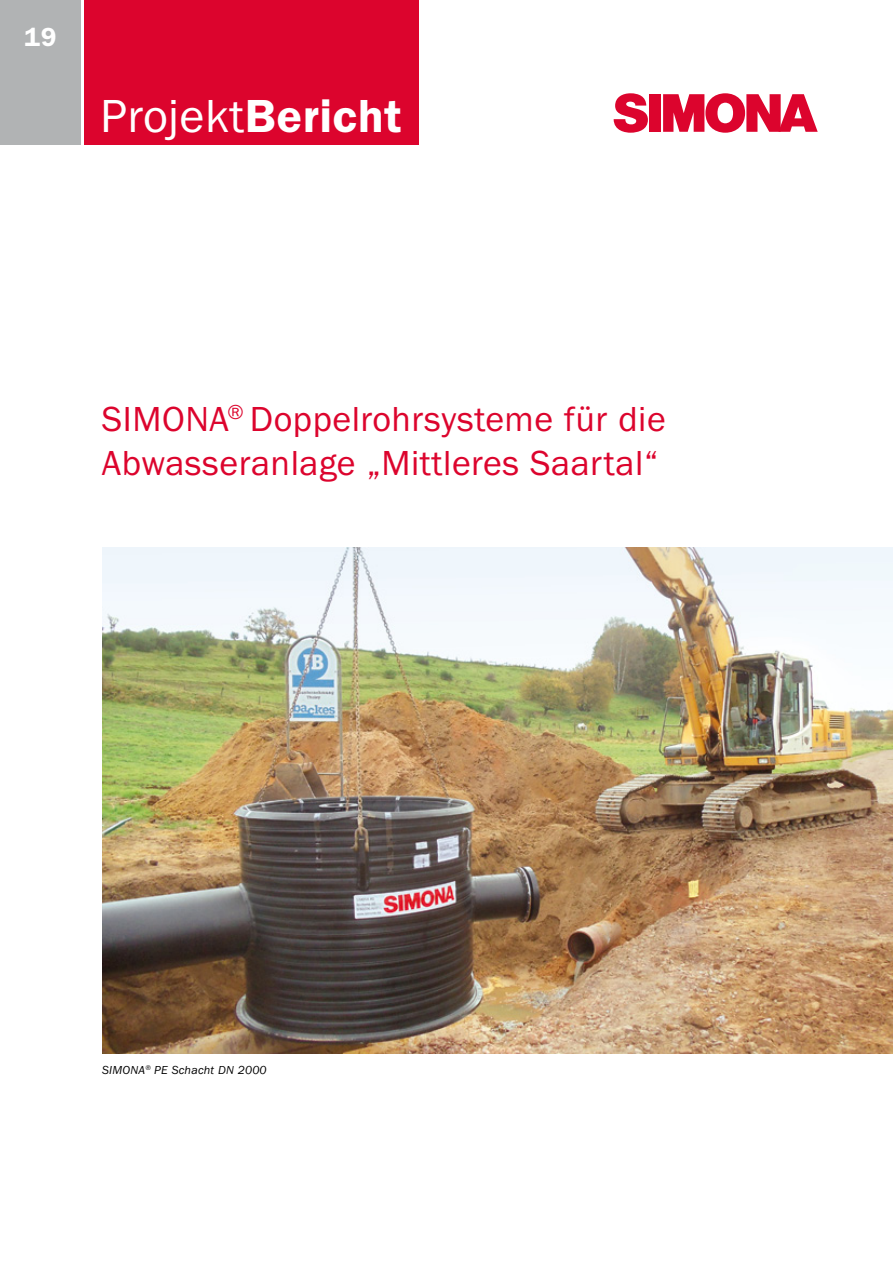
<style>
.page{position:relative;width:893px;height:1263px;background:#fff}
.page>*{position:absolute;margin:0;border:0;box-sizing:border-box;transform-origin:0 0}
.t1{font:48px "Franklin Gothic URW Boo";letter-spacing:.01em;color:#fff}
.t2{font:36px/43.5px "Franklin Gothic URW Boo";letter-spacing:.015em;color:#dc042d}
.t3{font:27px "Franklin Gothic URW Dem";color:#fff}
.t4{font:12px "Franklin Gothic URW Boo Ita";letter-spacing:.02em;color:#000}
.s1{font-family:"Franklin Gothic URW Dem"}
</style>
<div class="page">
<img style="left:102px;top:548px;width:791px;height:506px">
<div style="left:0;top:0;width:81px;height:145px;background:#b1b3b4"></div>
<div style="left:84px;top:0;width:334px;height:145px;background:#dc042d"></div>
<svg style="left:614px;top:93px;width:34px;height:40px"></svg>
<div style="left:649px;top:94px;width:12px;height:38px;background:#dc042d"></div>
<svg style="left:663px;top:93px;width:155px;height:40px"></svg>
<p class="t3" style="left:24px;top:20px;width:34px">19</p>
<h1 class="t1" style="left:100px;top:86px;width:303px">Projekt<span class="s1">Bericht</span></h1>
<p class="t2" style="left:102px;top:398px;width:565px">SIMONA<sup>®</sup> Doppelrohrsysteme für die<br>Abwasseranlage „Mittleres Saartal“</p>
<p class="t4" style="left:102px;top:1063px;width:166px">SIMONA<sup>®</sup> PE Schacht DN 2000</p>
</div>
